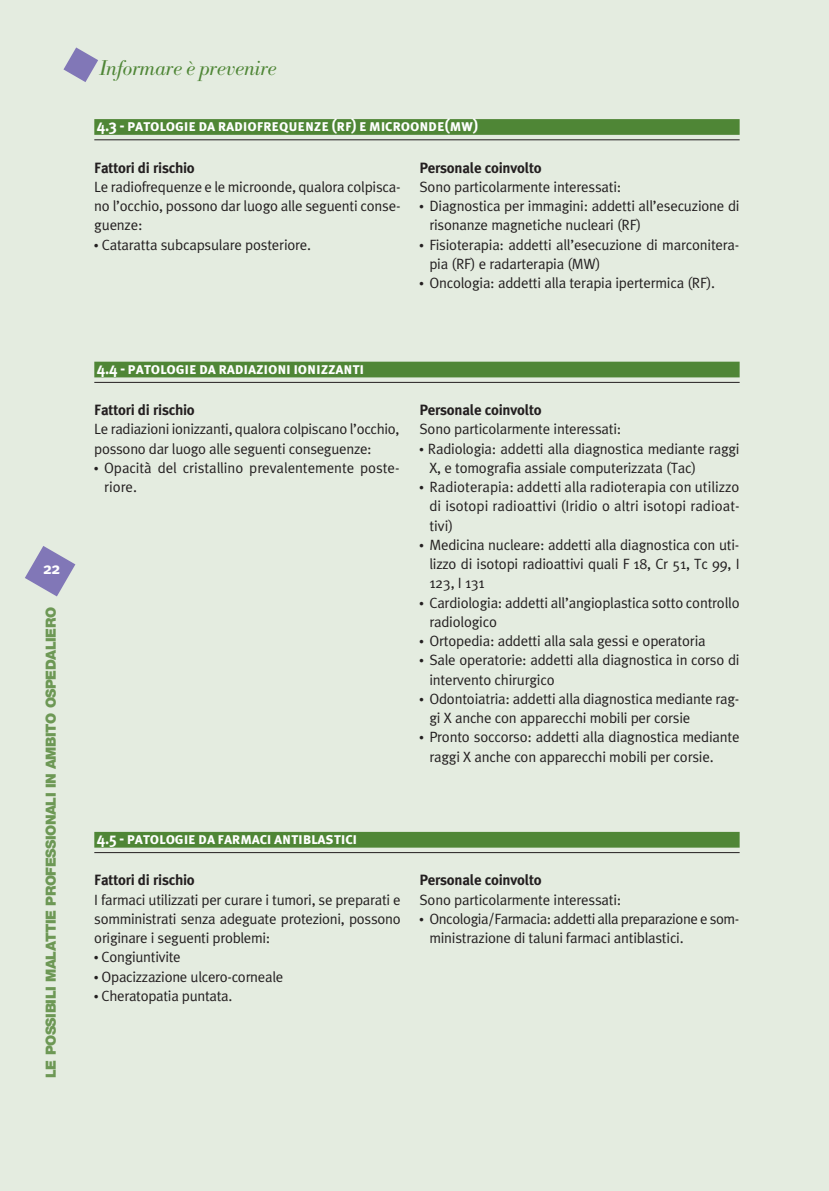
<style>
.page{position:relative;width:829px;height:1191px;background:#fff}
.page>*{position:absolute;margin:0;border:0;box-sizing:border-box;transform-origin:0 0}
.t1{font:italic 300 21px "Bodoni BE";letter-spacing:-.01em;color:#4f8636}
.t2{font:19.25px "R Meta Bold Caps";letter-spacing:-.01em;color:#fff;scale:.95 1}
.t3{font:19.25px "R Meta Bold Caps";letter-spacing:-.01em;color:#fff}
.t4{font:17.5px/19.2px "R Meta";letter-spacing:-.015em;color:#231f20}
.t5{font:700 17.5px "R Meta";letter-spacing:-.015em;color:#231f20}
.t6{font:900 14px "Helvetica Neue LT Std";letter-spacing:-.035em;color:#6d9855}
</style>
<div class="page">
<div style="left:0;top:0;width:828px;height:1191px;background:#e4ece0"></div>
<svg style="left:63px;top:47px;width:35px;height:35px"></svg>
<svg style="left:25px;top:546px;width:50px;height:50px"></svg>
<div style="left:94px;top:119px;width:645px;height:16px;background:#4f8636"></div>
<hr style="left:94px;top:139px;width:645px;height:1px;background:#231f20">
<div style="left:94px;top:362px;width:645px;height:15px;background:#4f8636"></div>
<hr style="left:94px;top:382px;width:645px;height:1px;background:#231f20">
<div style="left:94px;top:832px;width:645px;height:15px;background:#4f8636"></div>
<hr style="left:94px;top:852px;width:645px;height:1px;background:#231f20">
<p class="t3" style="left:43px;top:556px;width:19px">22</p>
<p class="t6" style="left:46px;top:1077px;width:472px;rotate:-90deg">LE POSSIBILI MALATTIE PROFESSIONALI IN AMBITO OSPEDALIERO</p>
<p class="t1" style="left:99px;top:59px;width:179px">Informare è prevenire</p>
<p class="t2" style="left:97px;top:113px;width:403px">4.3 - Patologie da radiofrequenze (RF) e microonde(MW)</p>
<p class="t5" style="left:94px;top:156px;width:102px">Fattori di rischio</p>
<p class="t4" style="left:94px;top:178px;width:308px;text-align:justify">Le radiofrequenze e le microonde, qualora colpisca&shy;no l’occhio, possono dar luogo alle seguenti conse&shy;guenze:</p>
<p class="t4" style="left:94px;top:236px;width:218px">• Cataratta subcapsulare posteriore.</p>
<p class="t5" style="left:419px;top:156px;width:124px">Personale coinvolto</p>
<p class="t4" style="left:419px;top:178px;width:203px">Sono particolarmente interessati:</p>
<p class="t4" style="left:429px;top:197px;width:312px;text-indent:-10px">• Diagnostica per immagini: addetti all’esecuzione di risonanze magnetiche nucleari (RF)</p>
<p class="t4" style="left:429px;top:236px;width:311px;text-indent:-10px">• Fisioterapia: addetti all’esecuzione di marconitera&shy;pia (RF) e radarterapia (MW)</p>
<p class="t4" style="left:419px;top:274px;width:297px">• Oncologia: addetti alla terapia ipertermica (RF).</p>
<p class="t2" style="left:97px;top:356px;width:283px">4.4 - Patologie da radiazioni ionizzanti</p>
<p class="t5" style="left:94px;top:399px;width:102px">Fattori di rischio</p>
<p class="t4" style="left:94px;top:421px;width:307px">Le radiazioni ionizzanti, qualora colpiscano l’occhio, possono dar luogo alle seguenti conseguenze:</p>
<p class="t4" style="left:104px;top:459px;width:297px;text-indent:-10px">• Opacità del cristallino prevalentemente poste&shy;riore.</p>
<p class="t5" style="left:419px;top:399px;width:124px">Personale coinvolto</p>
<p class="t4" style="left:419px;top:421px;width:203px">Sono particolarmente interessati:</p>
<p class="t4" style="left:429px;top:440px;width:312px;text-indent:-10px">• Radiologia: addetti alla diagnostica mediante raggi<br>X, e tomografia assiale computerizzata (Tac)</p>
<p class="t4" style="left:429px;top:478px;width:312px;text-align:justify;text-indent:-10px">• Radioterapia: addetti alla radioterapia con utilizzo di isotopi radioattivi (Iridio o altri isotopi radioat&shy;tivi)</p>
<p class="t4" style="left:429px;top:536px;width:312px;text-align:justify;text-indent:-10px">• Medicina nucleare: addetti alla diagnostica con uti&shy;lizzo di isotopi radioattivi quali F 18, Cr 51, Tc 99, I 123, I 131</p>
<p class="t4" style="left:429px;top:594px;width:312px;text-indent:-10px">• Cardiologia: addetti all’angioplastica sotto controllo radiologico</p>
<p class="t4" style="left:419px;top:632px;width:288px">• Ortopedia: addetti alla sala gessi e operatoria</p>
<p class="t4" style="left:429px;top:652px;width:312px;text-indent:-10px">• Sale operatorie: addetti alla diagnostica in corso di intervento chirurgico</p>
<p class="t4" style="left:429px;top:690px;width:311px;text-indent:-10px">• Odontoiatria: addetti alla diagnostica mediante rag&shy;gi X anche con apparecchi mobili per corsie</p>
<p class="t4" style="left:429px;top:729px;width:312px;text-indent:-10px">• Pronto soccorso: addetti alla diagnostica mediante raggi X anche con apparecchi mobili per corsie.</p>
<p class="t2" style="left:97px;top:826px;width:276px">4.5 - Patologie da farmaci antiblastici</p>
<p class="t5" style="left:94px;top:869px;width:102px">Fattori di rischio</p>
<p class="t4" style="left:94px;top:891px;width:308px;text-align:justify">I farmaci utilizzati per curare i tumori, se preparati e somministrati senza adeguate protezioni, possono originare i seguenti problemi:</p>
<p class="t4" style="left:94px;top:948px;width:88px">• Congiuntivite</p>
<p class="t4" style="left:94px;top:968px;width:190px">• Opacizzazione ulcero-corneale</p>
<p class="t4" style="left:94px;top:987px;width:140px">• Cheratopatia puntata.</p>
<p class="t5" style="left:419px;top:869px;width:124px">Personale coinvolto</p>
<p class="t4" style="left:419px;top:891px;width:203px">Sono particolarmente interessati:</p>
<p class="t4" style="left:429px;top:910px;width:311px;text-indent:-10px">• Oncologia/Farmacia: addetti alla preparazione e som&shy;ministrazione di taluni farmaci antiblastici.</p>
</div>
